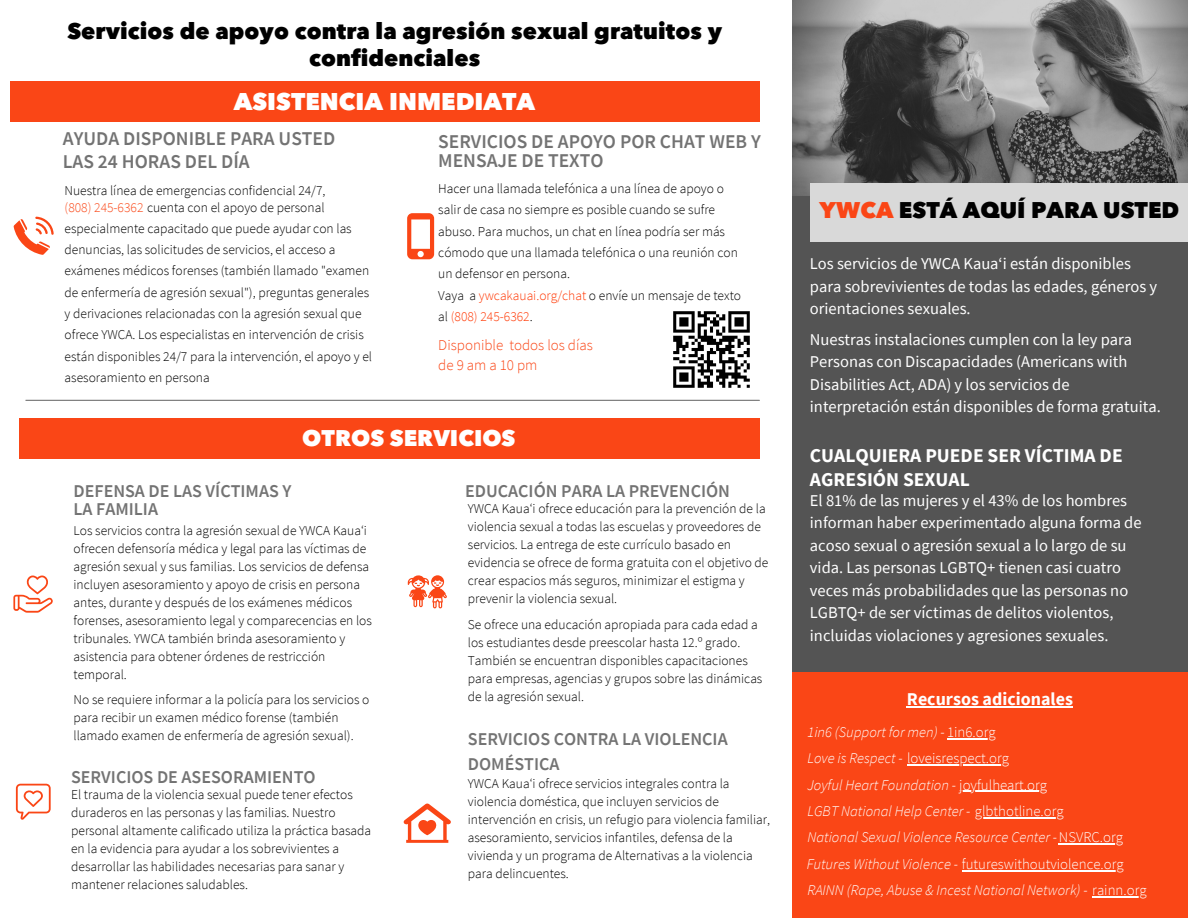
<style>
.page{position:relative;width:1188px;height:918px;background:#fff}
.page>*{position:absolute;margin:0;border:0;box-sizing:border-box;transform-origin:0 0}
.t1{font:800 24px "Avenir Next W1 G";color:#fff}
.t2{font:800 22.5px/27px "Avenir Next W1 G";letter-spacing:.005em;color:#000;text-align:center}
.t3{font:800 22.5px "Avenir Next W1 G";color:#fff}
.t4{font:600 19.5px/19.2px "Source Sans Pro";color:#737373}
.t5{font:700 19.5px/23.7px "Source Sans Pro";color:#fff}
.t6{font:600 18px/24.8px "Source Sans Pro";color:#737373}
.t7{font:700 18px "Source Sans Pro";color:#fff}
.t8{font:16.5px/22.5px "Source Sans Pro";color:#fff}
.t9{font:300 15px "Source Sans Pro";color:#fa4616}
.t10{font:300 15px "Source Sans Pro";letter-spacing:.2em;color:#fa4616}
.t11{font:italic 300 14.85px "Source Sans Pro";color:#fff}
.t12{font:300 14.85px "Source Sans Pro";color:#fff}
.t13{font:300 13.5px/18px "Source Sans Pro";color:#000}
.t14{font:300 13.5px/21.3px "Source Sans Pro";color:#ff3600}
.s1{color:#fa4616}
.s2{color:#000}
.s3{font-style:normal}
.s4{font-style:italic}
</style>
<div class="page">
<div style="left:792px;top:0;width:396px;height:918px;background:#545454"></div>
<svg style="left:792px;top:0;width:396px;height:195px;background:#6f6f6f"></svg>
<div style="left:810px;top:184px;width:378px;height:58px;background:#d9d9d9"></div>
<div style="left:19px;top:418px;width:741px;height:40px;background:#fa4616"></div>
<hr style="left:26px;top:400px;width:733px;height:1px;background:#737373">
<div style="left:10px;top:81px;width:749px;height:40px;background:#fa4616"></div>
<svg style="left:13px;top:576px;width:40px;height:37px"></svg>
<svg style="left:16px;top:784px;width:35px;height:36px"></svg>
<svg style="left:408px;top:575px;width:39px;height:33px"></svg>
<svg style="left:404px;top:804px;width:47px;height:39px"></svg>
<div style="left:792px;top:673px;width:396px;height:245px;background:#fa4616"></div>
<svg style="left:407px;top:213px;width:27px;height:46px"></svg>
<svg style="left:14px;top:217px;width:40px;height:38px"></svg>
<img style="left:673px;top:311px;width:77px;height:77px">
<hr style="left:907px;top:707px;width:166px;height:1px;background:#fff">
<hr style="left:947px;top:738px;width:49px;height:1px;background:#fff">
<hr style="left:1092px;top:897px;width:55px;height:1px;background:#fff">
<hr style="left:1059px;top:844px;width:64px;height:1px;background:#fff">
<hr style="left:959px;top:791px;width:88px;height:1px;background:#fff">
<hr style="left:975px;top:817px;width:89px;height:1px;background:#fff">
<hr style="left:907px;top:764px;width:102px;height:2px;background:#fff">
<hr style="left:962px;top:870px;width:162px;height:1px;background:#fff">
<p class="t2" style="left:67px;top:16px;width:656px">Servicios de apoyo contra la agresión sexual gratuitos y confidenciales</p>
<p class="t1" style="left:234px;top:82px;width:303px">ASISTENCIA INMEDIATA</p>
<p class="t4" style="left:63px;top:127px;width:274px;line-height:22.5px">AYUDA DISPONIBLE PARA USTED<br>LAS 24 HORAS DEL DÍA</p>
<p class="t13" style="left:65px;top:181px;width:262px">Nuestra línea de emergencias confidencial 24/7,</p>
<p class="t13" style="left:65px;top:199px;width:261px"><span class="s1">(808) 245-6362</span> cuenta con el apoyo de personal</p>
<p class="t13" style="left:65px;top:217px;width:309px;line-height:21.3px">especialmente capacitado que puede ayudar con las denuncias, las solicitudes de servicios, el acceso a exámenes médicos forenses (también llamado "examen de enfermería de agresión sexual"), preguntas generales y derivaciones relacionadas con la agresión sexual que ofrece YWCA. Los especialistas en intervención de crisis están disponibles 24/7 para la intervención, el apoyo y el asesoramiento en persona</p>
<p class="t4" style="left:438px;top:131px;width:324px">SERVICIOS DE APOYO POR CHAT WEB Y<br>MENSAJE DE TEXTO</p>
<p class="t13" style="left:438px;top:177px;width:301px;line-height:21.3px">Hacer una llamada telefónica a una línea de apoyo o salir de casa no siempre es posible cuando se sufre abuso. Para muchos, un chat en línea podría ser más cómodo que una llamada telefónica o una reunión con un defensor en persona.</p>
<p class="t14" style="left:438px;top:284px;width:304px"><span class="s2">Vaya a</span> ywcakauai.org/chat <span class="s2">o envíe un mensaje de texto al</span> (808) 245-6362<span class="s2">.</span></p>
<p class="t9" style="left:438px;top:336px;width:156px">Disponible todos los días</p>
<p class="t10" style="left:438px;top:355px;width:101px">de9ama10pm</p>
<p class="t3" style="left:302px;top:420px;width:215px">OTROS SERVICIOS</p>
<p class="t6" style="left:74px;top:478px;width:219px">DEFENSA DE LAS VÍCTIMAS Y</p>
<p class="t6" style="left:74px;top:496px;width:86px">LA FAMILIA</p>
<p class="t13" style="left:468px;top:499px;width:302px">YWCA Kauaʻi ofrece educación para la prevención de la violencia sexual a todas las escuelas y proveedores de servicios. La entrega de este currículo basado en evidencia se ofrece de forma gratuita con el objetivo de crear espacios más seguros, minimizar el estigma y prevenir la violencia sexual.</p>
<p class="t13" style="left:468px;top:615px;width:296px">Se ofrece una educación apropiada para cada edad a los estudiantes desde preescolar hasta 12.º grado.<br>También se encuentran disponibles capacitaciones para empresas, agencias y grupos sobre las dinámicas de la agresión sexual.</p>
<p class="t6" style="left:465px;top:478px;width:266px">EDUCACIÓN PARA LA PREVENCIÓN</p>
<p class="t13" style="left:74px;top:521px;width:300px">Los servicios contra la agresión sexual de YWCA Kauaʻi ofrecen defensoría médica y legal para las víctimas de agresión sexual y sus familias. Los servicios de defensa incluyen asesoramiento y apoyo de crisis en persona antes, durante y después de los exámenes médicos forenses, asesoramiento legal y comparecencias en los tribunales. YWCA también brinda asesoramiento y asistencia para obtener órdenes de restricción temporal.</p>
<p class="t13" style="left:74px;top:690px;width:297px">No se requiere informar a la policía para los servicios o para recibir un examen médico forense (también llamado examen de enfermería de agresión sexual).</p>
<p class="t6" style="left:468px;top:726px;width:261px">SERVICIOS CONTRA LA VIOLENCIA<br>DOMÉSTICA</p>
<p class="t6" style="left:71px;top:764px;width:246px">SERVICIOS DE ASESORAMIENTO</p>
<p class="t13" style="left:468px;top:774px;width:304px">YWCA Kauaʻi ofrece servicios integrales contra la violencia doméstica, que incluyen servicios de intervención en crisis, un refugio para violencia familiar, asesoramiento, servicios infantiles, defensa de la vivienda y un programa de Alternativas a la violencia para delincuentes.</p>
<p class="t13" style="left:71px;top:785px;width:301px">El trauma de la violencia sexual puede tener efectos duraderos en las personas y las familias. Nuestro personal altamente calificado utiliza la práctica basada en la evidencia para ayudar a los sobrevivientes a desarrollar las habilidades necesarias para sanar y mantener relaciones saludables.</p>
<p class="t2" style="left:820px;top:196px;width:361px"><span class="s1">YWCA</span> ESTÁ AQUÍ PARA USTED</p>
<p class="t8" style="left:810px;top:252px;width:349px">Los servicios de YWCA Kauaʻi están disponibles para sobrevivientes de todas las edades, géneros y orientaciones sexuales.</p>
<p class="t8" style="left:810px;top:328px;width:352px">Nuestras instalaciones cumplen con la ley para Personas con Discapacidades (Americans with Disabilities Act, ADA) y los servicios de interpretación están disponibles de forma gratuita.</p>
<p class="t5" style="left:810px;top:444px;width:314px">CUALQUIERA PUEDE SER VÍCTIMA DE<br>AGRESIÓN SEXUAL</p>
<p class="t8" style="left:810px;top:489px;width:333px">El 81% de las mujeres y el 43% de los hombres informan haber experimentado alguna forma de acoso sexual o agresión sexual a lo largo de su vida. Las personas LGBTQ+ tienen casi cuatro veces más probabilidades que las personas no LGBTQ+ de ser víctimas de delitos violentos, incluidas violaciones y agresiones sexuales.</p>
<p class="t7" style="left:907px;top:688px;width:168px">Recursos adicionales</p>
<p class="t11" style="left:808px;top:722px;width:190px">1in6 (Support for men) - <span class="s3">1in6.org</span></p>
<p class="t12" style="left:808px;top:749px;width:203px"><span class="s4">Love is Respect -</span> loveisrespect.org</p>
<p class="t11" style="left:808px;top:775px;width:241px">Joyful Heart Foundation - <span class="s3">joyfulheart.org</span></p>
<p class="t11" style="left:808px;top:801px;width:258px">LGBT National Help Center - <span class="s3">glbthotline.org</span></p>
<p class="t11" style="left:808px;top:828px;width:317px">National Sexual Violence Resource Center -<span class="s3">NSVRC.org</span></p>
<p class="t12" style="left:807px;top:854px;width:318px"><span class="s4">Futures Without Violence -</span> futureswithoutviolence.org</p>
<p class="t11" style="left:808px;top:881px;width:341px">RAINN (Rape, Abuse &amp; Incest National Network) - <span class="s3">rainn.org</span></p>
</div>
